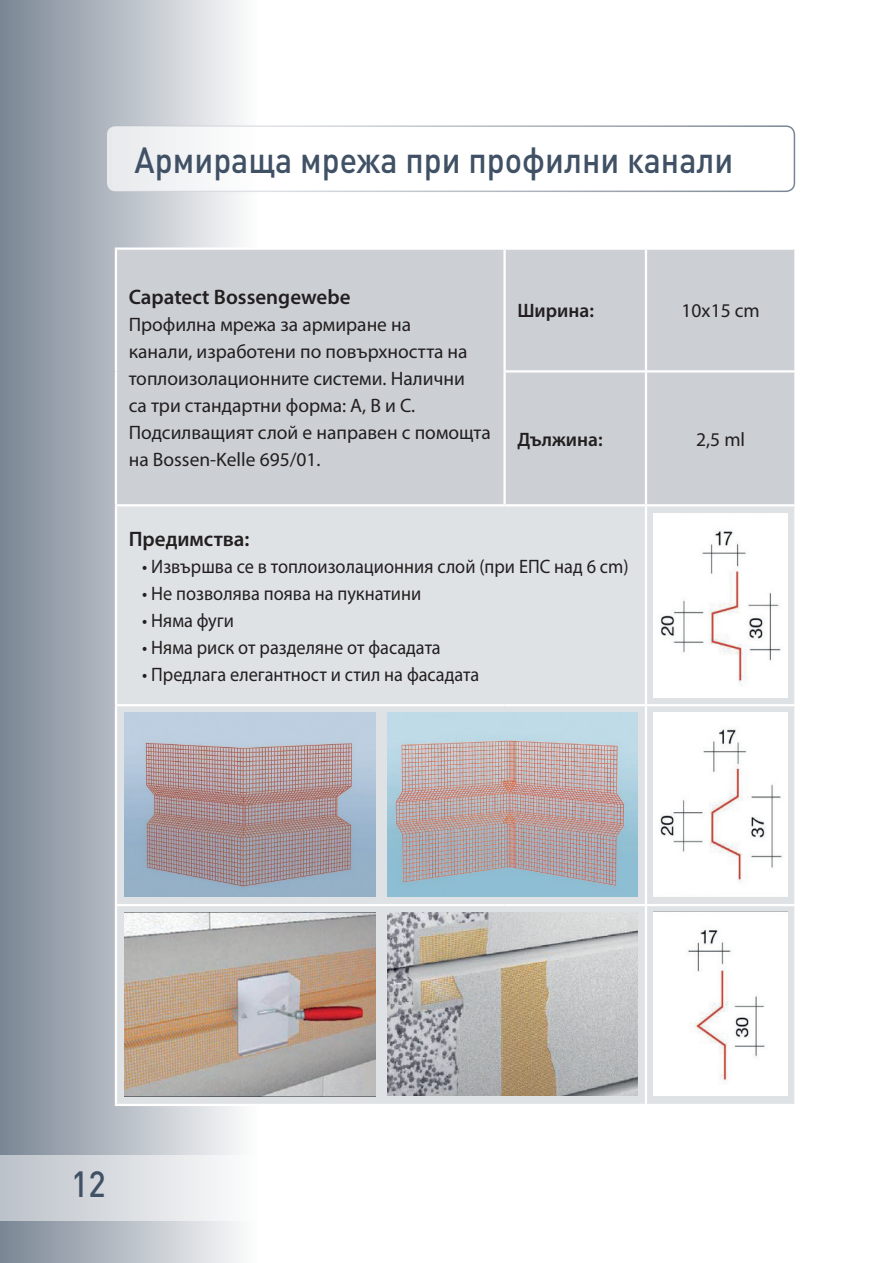
<style>
.page{position:relative;width:893px;height:1263px;background:#fff}
.page>*{position:absolute;margin:0;border:0;box-sizing:border-box;transform-origin:0 0}
.t1{font:500 36px "DIN Pro";color:#405166;scale:.9 1}
.t2{font:600 21px "Myriad Pro";color:#231f20}
.t3{font:19.5px/27px "Myriad Pro";color:#231f20}
.t4{font:19.5px "Myriad Pro";color:#231f20;scale:.94 1}
.t5{font:600 19.5px "Myriad Pro";color:#231f20}
</style>
<div class="page">
<div style="left:0;top:0;width:257px;height:1263px;background:linear-gradient(to right,#7a8695,#fdfdfd)"></div>
<svg style="left:0;top:1155px;width:257px;height:65px"></svg>
<div style="left:107px;top:126px;width:687px;height:65px;background:#fff;border-radius:9px"></div>
<div style="left:106px;top:125px;width:689px;height:67px;border:2px solid #405166;border-radius:9px"></div>
<div style="left:117px;top:250px;width:677px;height:254px;background:#ccd0d5"></div>
<div style="left:117px;top:506px;width:677px;height:598px;background:#dfe2e5"></div>
<hr style="left:115px;top:506px;width:2px;height:198px;background:#fff">
<hr style="left:645px;top:506px;width:2px;height:198px;background:#fff">
<hr style="left:645px;top:706px;width:2px;height:198px;background:#fff">
<hr style="left:645px;top:906px;width:2px;height:198px;background:#fff">
<hr style="left:115px;top:247px;width:390px;height:3px;background:#fff">
<hr style="left:115px;top:250px;width:2px;height:121px;background:#fff">
<hr style="left:115px;top:371px;width:2px;height:133px;background:#fff">
<hr style="left:115px;top:504px;width:390px;height:2px;background:#fff">
<hr style="left:503px;top:250px;width:3px;height:120px;background:#fff">
<hr style="left:645px;top:250px;width:2px;height:120px;background:#fff">
<hr style="left:503px;top:370px;width:143px;height:2px;background:#fff">
<hr style="left:503px;top:372px;width:3px;height:132px;background:#fff">
<hr style="left:646px;top:370px;width:151px;height:2px;background:#fff">
<hr style="left:645px;top:372px;width:2px;height:132px;background:#fff">
<hr style="left:115px;top:704px;width:390px;height:2px;background:#fff">
<hr style="left:115px;top:706px;width:2px;height:198px;background:#fff">
<hr style="left:505px;top:704px;width:141px;height:2px;background:#fff">
<hr style="left:646px;top:704px;width:151px;height:2px;background:#fff">
<hr style="left:115px;top:904px;width:390px;height:2px;background:#fff">
<hr style="left:115px;top:906px;width:2px;height:198px;background:#fff">
<hr style="left:505px;top:904px;width:141px;height:2px;background:#fff">
<hr style="left:115px;top:1104px;width:390px;height:2px;background:#fff">
<hr style="left:646px;top:904px;width:151px;height:2px;background:#fff">
<img style="left:653px;top:514px;width:134px;height:183px">
<img style="left:653px;top:713px;width:134px;height:183px">
<img style="left:653px;top:912px;width:134px;height:183px">
<img style="left:124px;top:713px;width:251px;height:183px">
<img style="left:124px;top:913px;width:251px;height:183px">
<img style="left:387px;top:713px;width:251px;height:183px">
<img style="left:387px;top:913px;width:251px;height:182px">
<h1 class="t1" style="left:135px;top:135px;width:667px">Армираща мрежа при профилни канали</h1>
<p class="t2" style="left:129px;top:283px;width:223px">Capatect Bossengewebe</p>
<p class="t3" style="left:129px;top:310px;width:364px">Профилна мрежа за армиране на<br>канали, изработени по повърхността на топлоизолационните системи. Налични<br>са три стандартни форма: A, B и C.<br>Подсилващият слой е направен с помощта на Bossen-Kelle 695/01.</p>
<p class="t5" style="left:517px;top:298px;width:78px">Ширина:</p>
<p class="t3" style="left:682px;top:297px;width:80px">10x15 cm</p>
<p class="t5" style="left:517px;top:427px;width:87px">Дължина:</p>
<p class="t3" style="left:696px;top:425px;width:51px">2,5 ml</p>
<p class="t2" style="left:129px;top:525px;width:122px">Предимства:</p>
<p class="t4" style="left:142px;top:554px;width:519px">• Извършва се в топлоизолационния слой (при ЕПС над 6 сm)</p>
<p class="t4" style="left:142px;top:581px;width:298px">• Не позволява поява на пукнатини</p>
<p class="t4" style="left:142px;top:608px;width:99px">• Няма фуги</p>
<p class="t4" style="left:142px;top:635px;width:319px">• Няма риск от разделяне от фасадата</p>
<p class="t4" style="left:142px;top:662px;width:360px">• Предлага елегантност и стил на фасадата</p>
<h1 class="t1" style="left:71px;top:1159px;width:40px">12</h1>
</div>
